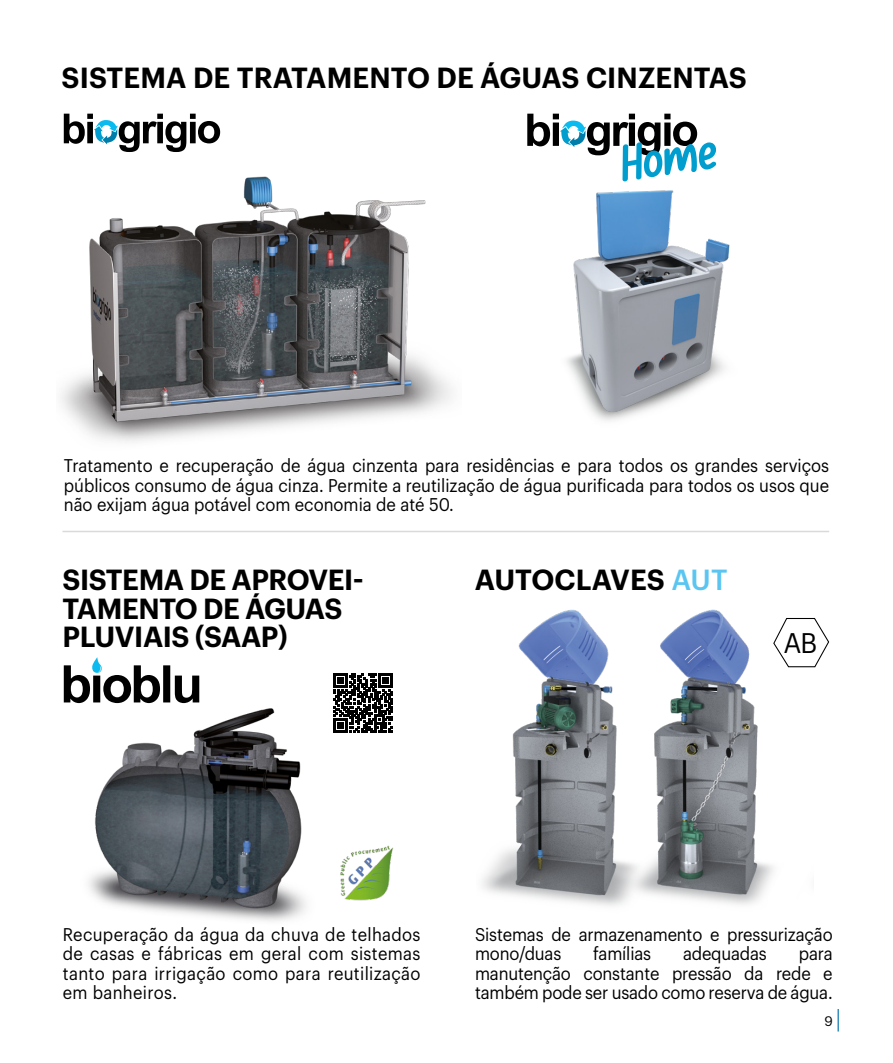
<style>
.page{position:relative;width:893px;height:1063px;background:#fff}
.page>*{position:absolute;margin:0;border:0;box-sizing:border-box;transform-origin:0 0}
.t1{font:600 28.5px "Graphik";letter-spacing:.005em;color:#000}
.t2{font:600 28.5px/28.5px "Graphik";letter-spacing:-.015em;color:#000}
.t3{font:27.75px "Graphik";color:#000}
.t4{font:18px/19.5px "Graphik";letter-spacing:-.01em;color:#000;text-align:justify;scale:.92 1}
.t5{font:13.5px "Graphik";color:#000}
.s1{font-weight:500;color:#5bc5f2}
</style>
<div class="page">
<hr style="left:837px;top:1009px;width:2px;height:23px;background:#3891bc">
<hr style="left:63px;top:531px;width:766px;height:1px;background:#dadada">
<img style="left:340px;top:845px;width:54px;height:56px">
<img style="left:482px;top:609px;width:127px;height:297px">
<img style="left:609px;top:609px;width:165px;height:297px">
<img style="left:78px;top:677px;width:228px;height:244px">
<svg style="left:64px;top:657px;width:135px;height:46px"></svg>
<svg style="left:333px;top:673px;width:60px;height:60px"></svg>
<svg style="left:527px;top:114px;width:189px;height:68px"></svg>
<img style="left:566px;top:190px;width:164px;height:231px">
<svg style="left:64px;top:114px;width:156px;height:38px"></svg>
<img style="left:61px;top:176px;width:392px;height:266px">
<svg style="left:773px;top:617px;width:57px;height:51px"></svg>
<h1 class="t1" style="left:62px;top:56px;width:687px">SISTEMA DE TRATAMENTO DE ÁGUAS CINZENTAS</h1>
<p class="t4" style="left:64px;top:454px;width:833px">Tratamento e recuperação de água cinzenta para residências e para todos os grandes serviços públicos consumo de água cinza. Permite a reutilização de água purificada para todos os usos que não exijam água potável com economia de até 50.</p>
<h1 class="t2" style="left:63px;top:563px;width:303px">SISTEMA DE APROVEI-</h1>
<h1 class="t1" style="left:475px;top:558px;width:254px">AUTOCLAVES <span class="s1">AUT</span></h1>
<h1 class="t2" style="left:63px;top:592px;width:281px">TAMENTO DE ÁGUAS<br>PLUVIAIS (SAAP)</h1>
<h2 class="t3" style="left:783px;top:622px;width:35px">AB</h2>
<p class="t4" style="left:63px;top:923px;width:390px">Recuperação da água da chuva de telhados de casas e fábricas em geral com sistemas tanto para irrigação como para reutilização em banheiros.</p>
<p class="t4" style="left:475px;top:923px;width:390px">Sistemas de armazenamento e pressurização mono/duas</p>
<p class="t4" style="left:593px;top:942px;width:65px">famílias</p>
<p class="t4" style="left:683px;top:942px;width:93px">adequadas</p>
<p class="t4" style="left:475px;top:942px;width:390px;text-indent:324px">para manutenção constante pressão da rede e também pode ser usado como reserva de água.</p>
<p class="t5" style="left:824px;top:1011px;width:10px">9</p>
</div>
